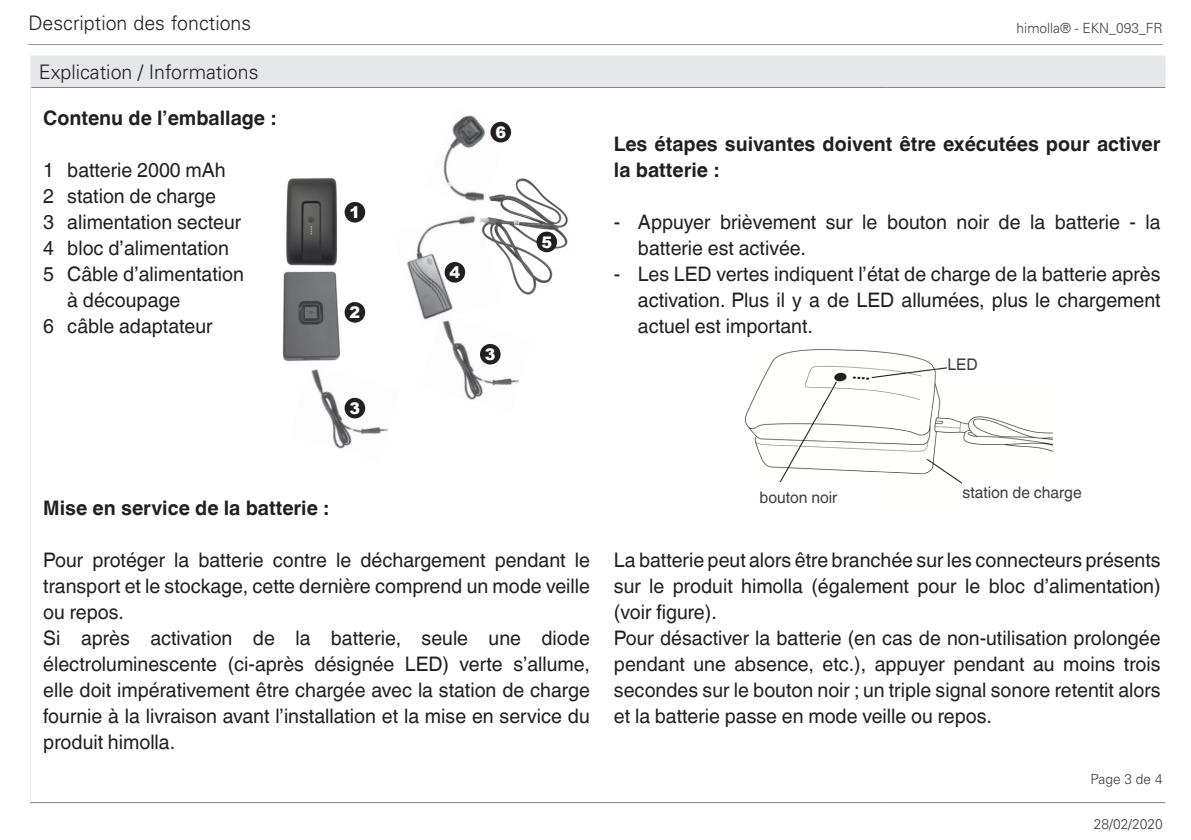
<style>
.page{position:relative;width:1191px;height:840px;background:#fff}
.page>*{position:absolute;margin:0;border:0;box-sizing:border-box;transform-origin:0 0}
.t1{font:20px/26px "Helvetica World";color:#231f20;text-align:justify}
.t2{font:700 20px/26px "Helvetica World";color:#231f20}
.t3{font:300 20px "Univers";color:#231f20}
.t4{font:16px "Helvetica World";color:#3e3e3f}
.t5{font:900 16px "Arial";color:#fff}
.t6{font:300 14px "Univers";color:#3e3e3f}
</style>
<div class="page">
<div style="left:31px;top:56px;width:1134px;height:31px;background:#e6e7e9"></div>
<hr style="left:30px;top:56px;width:1px;height:31px;background:#e6e7e9">
<hr style="left:886px;top:56px;width:1px;height:31px;background:#e6e7e9">
<hr style="left:30px;top:87px;width:1px;height:714px;background:#e6e7e9">
<hr style="left:30px;top:801px;width:856px;height:1px;background:#808285">
<hr style="left:886px;top:801px;width:279px;height:1px;background:#808285">
<hr style="left:31px;top:87px;width:855px;height:1px;background:#808285">
<hr style="left:886px;top:87px;width:279px;height:1px;background:#808285">
<hr style="left:28px;top:44px;width:1134px;height:1px;background:#939598">
<img style="left:745px;top:349px;width:307px;height:135px">
<div style="left:759px;top:482px;width:122px;height:29px;background:#fff"></div>
<div style="left:962px;top:476px;width:122px;height:30px;background:#fff"></div>
<div style="left:947px;top:349px;width:122px;height:29px;background:#fff"></div>
<img style="left:443px;top:325px;width:76px;height:75px">
<img style="left:443px;top:115px;width:68px;height:87px">
<img style="left:476px;top:175px;width:92px;height:120px">
<img style="left:406px;top:208px;width:96px;height:117px">
<img style="left:282px;top:271px;width:64px;height:91px">
<img style="left:311px;top:369px;width:77px;height:80px">
<img style="left:286px;top:178px;width:52px;height:88px">
<div style="left:344px;top:202px;width:21px;height:20px;background:#231f20;border-radius:50%"></div>
<div style="left:344px;top:302px;width:21px;height:20px;background:#231f20;border-radius:50%"></div>
<div style="left:344px;top:397px;width:21px;height:21px;background:#231f20;border-radius:50%"></div>
<div style="left:480px;top:344px;width:20px;height:20px;background:#231f20;border-radius:50%"></div>
<div style="left:444px;top:262px;width:21px;height:20px;background:#231f20;border-radius:50%"></div>
<div style="left:536px;top:231px;width:21px;height:21px;background:#231f20;border-radius:50%"></div>
<div style="left:490px;top:122px;width:21px;height:20px;background:#231f20;border-radius:50%"></div>
<p class="t3" style="left:28px;top:11px;width:224px">Description des fonctions</p>
<p class="t6" style="left:1016px;top:20px;width:147px">himolla® - EKN_093_FR</p>
<p class="t3" style="left:39px;top:60px;width:221px">Explication / Informations</p>
<p class="t2" style="left:43px;top:105px;width:234px">Contenu de l’emballage :</p>
<p class="t1" style="left:43px;top:157px;width:184px">1 batterie 2000 mAh</p>
<p class="t1" style="left:43px;top:183px;width:174px">2 station de charge</p>
<p class="t1" style="left:43px;top:209px;width:199px">3 alimentation secteur</p>
<p class="t1" style="left:43px;top:235px;width:187px">4 bloc d’alimentation</p>
<p class="t1" style="left:43px;top:261px;width:202px">5 Câble d’alimentation</p>
<p class="t1" style="left:67px;top:287px;width:114px">à découpage</p>
<p class="t1" style="left:43px;top:313px;width:171px">6 câble adaptateur</p>
<p class="t5" style="left:349px;top:203px;width:12px">1</p>
<p class="t5" style="left:349px;top:303px;width:12px">2</p>
<p class="t5" style="left:349px;top:399px;width:12px">3</p>
<p class="t5" style="left:495px;top:123px;width:12px">6</p>
<p class="t5" style="left:449px;top:263px;width:12px">4</p>
<p class="t5" style="left:485px;top:345px;width:12px">3</p>
<p class="t5" style="left:541px;top:233px;width:12px">5</p>
<p class="t2" style="left:614px;top:131px;width:548px">Les étapes suivantes doivent être exécutées pour activer la batterie :</p>
<p class="t1" style="left:638px;top:209px;width:524px;text-indent:-24px">- Appuyer brièvement sur le bouton noir de la batterie - la batterie est activée.</p>
<p class="t1" style="left:638px;top:261px;width:524px;text-indent:-24px">- Les LED vertes indiquent l’état de charge de la batterie après activation. Plus il y a de LED allumées, plus le chargement actuel est important.</p>
<p class="t4" style="left:947px;top:354px;width:32px">LED</p>
<p class="t2" style="left:43px;top:495px;width:287px">Mise en service de la batterie :</p>
<p class="t1" style="left:43px;top:547px;width:548px">Pour protéger la batterie contre le déchargement pendant le transport et le stockage, cette dernière comprend un mode veille ou repos.</p>
<p class="t1" style="left:43px;top:625px;width:548px">Si après activation de la batterie, seule une diode électroluminescente (ci-après désignée LED) verte s’allume, elle doit impérativement être chargée avec la station de charge fournie à la livraison avant l’installation et la mise en service du produit himolla.</p>
<p class="t4" style="left:759px;top:487px;width:79px">bouton noir</p>
<p class="t4" style="left:962px;top:482px;width:121px">station de charge</p>
<p class="t1" style="left:614px;top:547px;width:548px">La batterie peut alors être branchée sur les connecteurs présents sur le produit himolla (également pour le bloc d’alimentation) (voir figure).</p>
<p class="t1" style="left:614px;top:625px;width:548px">Pour désactiver la batterie (en cas de non-utilisation prolongée pendant une absence, etc.), appuyer pendant au moins trois secondes sur le bouton noir ; un triple signal sonore retentit alors et la batterie passe en mode veille ou repos.</p>
<p class="t6" style="left:1090px;top:770px;width:74px">Page 3 de 4</p>
<p class="t6" style="left:1094px;top:814px;width:70px">28/02/2020</p>
</div>
